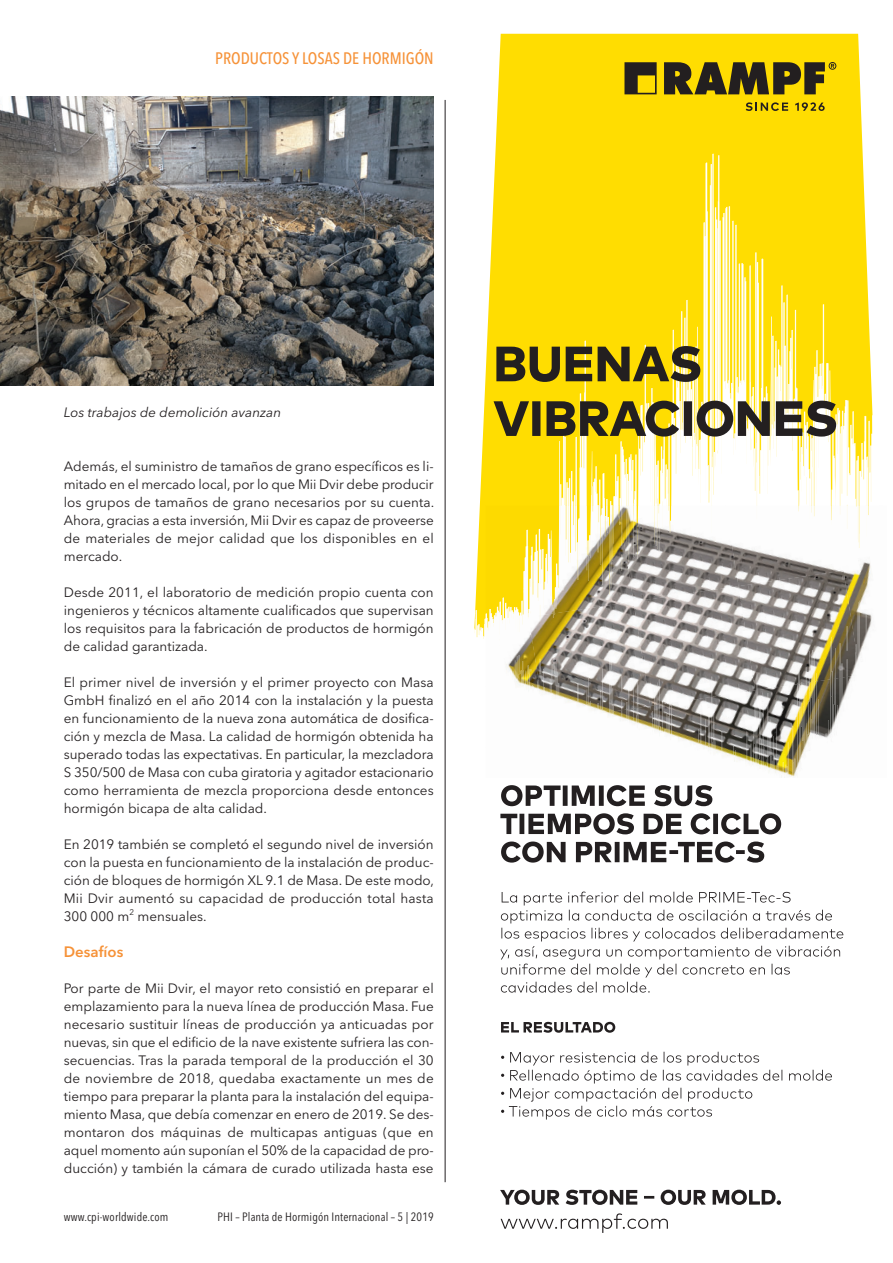
<style>
.page{position:relative;width:893px;height:1263px;background:#fff}
.page>*{position:absolute;margin:0;border:0;box-sizing:border-box;transform-origin:0 0}
.t1{font:500 16.5px "Avenir Next Condensed";color:#f69238}
.t2{font:600 15px "Avenir Next";color:#f69238}
.t3{font:13.5px/18px "Avenir Next";color:#231f20;text-align:justify}
.t4{font:italic 13.5px "Avenir Next";color:#231f20}
.t5{font:12px "Avenir Next Condensed";letter-spacing:.01em;color:#231f20}
</style>
<div class="page">
<img style="left:0;top:96px;width:434px;height:290px">
<hr style="left:445px;top:100px;width:1px;height:1082px;background:#231f20">
<div style="left:495px;top:34px;width:368px;height:120px;background:#ffdd01"></div>
<svg style="left:501px;top:1213px;width:167px;height:20px"></svg>
<svg style="left:624px;top:62px;width:33px;height:32px"></svg>
<svg style="left:746px;top:102px;width:42px;height:9px"></svg>
<svg style="left:795px;top:102px;width:30px;height:9px"></svg>
<svg style="left:664px;top:62px;width:172px;height:32px;background:#6e6015"></svg>
<svg style="left:474px;top:154px;width:399px;height:898px"></svg>
<svg style="left:494px;top:401px;width:342px;height:36px;background:#887c3d"></svg>
<svg style="left:496px;top:346px;width:204px;height:36px;background:#827218"></svg>
<svg style="left:500px;top:1190px;width:281px;height:15px"></svg>
<svg style="left:501px;top:841px;width:263px;height:22px"></svg>
<svg style="left:500px;top:813px;width:281px;height:21px"></svg>
<svg style="left:501px;top:785px;width:211px;height:21px"></svg>
<svg style="left:501px;top:1052px;width:331px;height:67px"></svg>
<svg style="left:501px;top:1022px;width:114px;height:11px"></svg>
<svg style="left:500px;top:891px;width:343px;height:101px"></svg>
<img style="left:529px;top:721px;width:17px;height:13px">
<img style="left:486px;top:734px;width:60px;height:44px">
<div style="left:486px;top:506px;width:38px;height:65px;background:#fdda00"></div>
<img style="left:486px;top:571px;width:38px;height:19px">
<img style="left:524px;top:506px;width:4px;height:84px">
<img style="left:619px;top:549px;width:106px;height:52px">
<img style="left:725px;top:549px;width:106px;height:37px">
<img style="left:486px;top:681px;width:43px;height:73px">
<img style="left:633px;top:586px;width:105px;height:120px">
<img style="left:738px;top:570px;width:93px;height:106px">
<img style="left:546px;top:706px;width:104px;height:72px">
<img style="left:650px;top:690px;width:101px;height:88px">
<img style="left:528px;top:506px;width:91px;height:107px">
<img style="left:618px;top:506px;width:213px;height:43px">
<img style="left:831px;top:506px;width:42px;height:165px">
<img style="left:486px;top:590px;width:42px;height:91px">
<img style="left:628px;top:544px;width:31px;height:18px">
<img style="left:528px;top:613px;width:110px;height:108px">
<img style="left:652px;top:676px;width:103px;height:82px">
<img style="left:755px;top:626px;width:104px;height:102px">
<img style="left:565px;top:708px;width:74px;height:70px">
<img style="left:856px;top:671px;width:17px;height:107px">
<img style="left:751px;top:728px;width:114px;height:50px">
<p class="t1" style="left:215px;top:51px;width:220px">PRODUCTOS Y LOSAS DE HORMIGÓN</p>
<p class="t4" style="left:64px;top:406px;width:219px">Los trabajos de demolición avanzan</p>
<p class="t3" style="left:64px;top:458px;width:372px">Además, el suministro de tamaños de grano específicos es li&shy;mitado en el mercado local, por lo que Mii Dvir debe producir los grupos de tamaños de grano necesarios por su cuenta.<br>Ahora, gracias a esta inversión, Mii Dvir es capaz de proveerse de materiales de mejor calidad que los disponibles en el mercado.</p>
<p class="t3" style="left:64px;top:584px;width:371px">Desde 2011, el laboratorio de medición propio cuenta con ingenieros y técnicos altamente cualificados que supervisan los requisitos para la fabricación de productos de hormigón de calidad garantizada.</p>
<p class="t3" style="left:64px;top:674px;width:371px">El primer nivel de inversión y el primer proyecto con Masa GmbH finalizó en el año 2014 con la instalación y la puesta en funcionamiento de la nueva zona automática de dosifica&shy;ción y mezcla de Masa. La calidad de hormigón obtenida ha superado todas las expectativas. En particular, la mezcladora S 350/500 de Masa con cuba giratoria y agitador estacionario como herramienta de mezcla proporciona desde entonces hormigón bicapa de alta calidad.</p>
<p class="t3" style="left:64px;top:836px;width:372px">En 2019 también se completó el segundo nivel de inversión con la puesta en funcionamiento de la instalación de produc&shy;ción de bloques de hormigón XL 9.1 de Masa. De este modo, Mii Dvir aumentó su capacidad de producción total hasta 300 000 m<sup>2</sup> mensuales.</p>
<p class="t2" style="left:64px;top:945px;width:61px">Desafíos</p>
<p class="t3" style="left:64px;top:980px;width:371px">Por parte de Mii Dvir, el mayor reto consistió en preparar el emplazamiento para la nueva línea de producción Masa. Fue necesario sustituir líneas de producción ya anticuadas por nuevas, sin que el edificio de la nave existente sufriera las con&shy;secuencias. Tras la parada temporal de la producción el 30 de noviembre de 2018, quedaba exactamente un mes de tiempo para preparar la planta para la instalación del equipa&shy;miento Masa, que debía comenzar en enero de 2019. Se des&shy;montaron dos máquinas de multicapas antiguas (que en aquel momento aún suponían el 50% de la capacidad de pro&shy;ducción) y también la cámara de curado utilizada hasta ese</p>
<p class="t5" style="left:64px;top:1211px;width:106px">www.cpi-worldwide.com</p>
<p class="t5" style="left:218px;top:1211px;width:218px">PHI – Planta de Hormigón Internacional – 5 | 2019</p>
</div>
